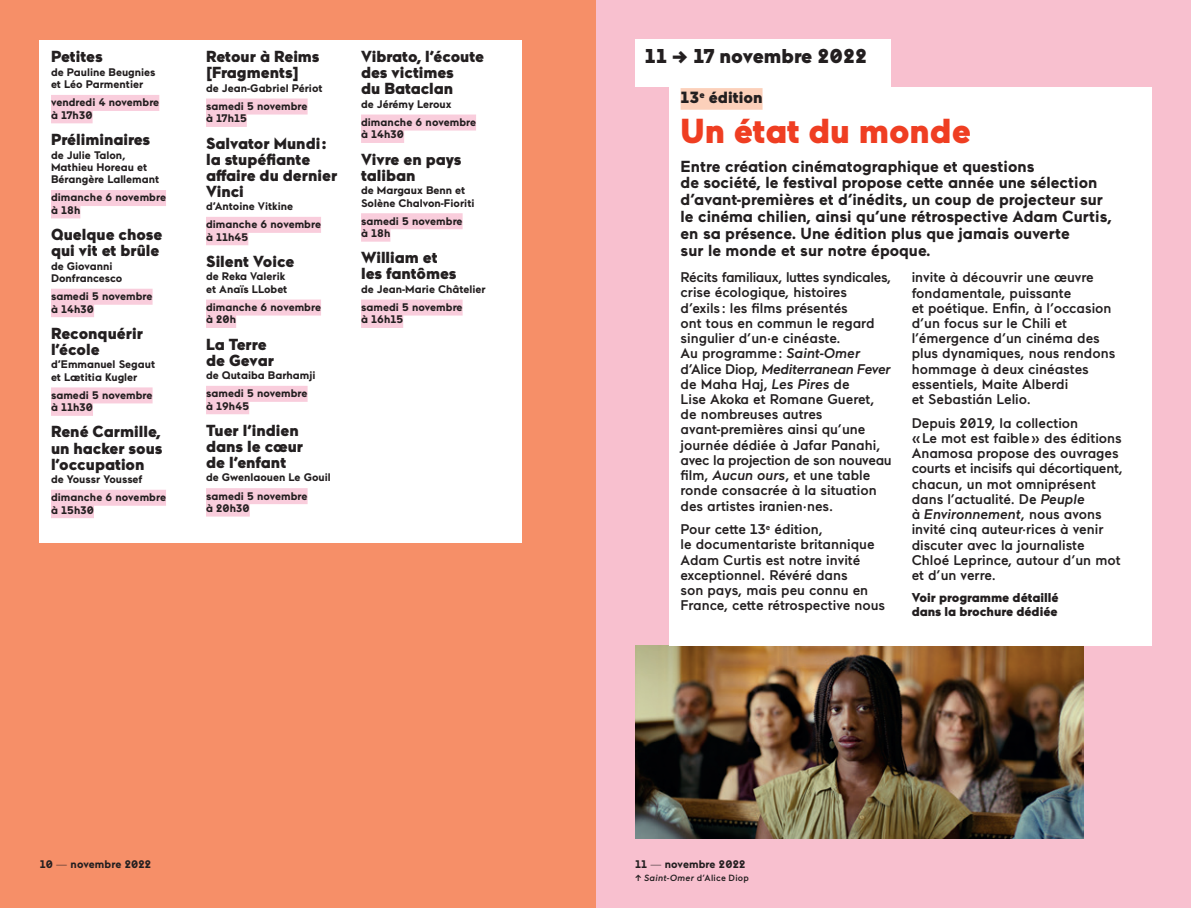
<style>
.page{position:relative;width:1191px;height:908px;background:#fff}
.page>*{position:absolute;margin:0;border:0;box-sizing:border-box;transform-origin:0 0}
.t1{font:900 34.6px "Maax";color:#ef3e22}
.t2{font:900 20px "Maax";color:#231f20}
.t3{font:900 16.2px "Maax";color:#231f20}
.t4{font:900 16px/16px "Maax";color:#231f20}
.t5{font:700 16px/16.8px "Maax";color:#231f20}
.t6{font:500 14px/15.2px "Maax";color:#231f20}
.t7{font:900 12.8px/13.8px "Maax";color:#231f20}
.t8{font:700 11px/12.4px "Maax";color:#231f20}
.t9{font:500 9px "Maax";letter-spacing:.03em;color:#231f20}
.s1{font-style:italic}
.s2{font-weight:300}
</style>
<div class="page">
<div style="left:595px;top:0;width:596px;height:907px;background:#f8c0cf"></div>
<div style="left:0;top:0;width:595px;height:907px;background:#f68f68"></div>
<div style="left:40px;top:40px;width:482px;height:502px;background:#fff"></div>
<div style="left:51px;top:95px;width:108px;height:16px;background:#f9cddc"></div>
<div style="left:51px;top:107px;width:42px;height:16px;background:#f9cddc"></div>
<div style="left:51px;top:190px;width:115px;height:16px;background:#f9cddc"></div>
<div style="left:51px;top:202px;width:29px;height:16px;background:#f9cddc"></div>
<div style="left:51px;top:288px;width:102px;height:16px;background:#f9cddc"></div>
<div style="left:51px;top:301px;width:43px;height:16px;background:#f9cddc"></div>
<div style="left:51px;top:387px;width:102px;height:16px;background:#f9cddc"></div>
<div style="left:51px;top:399px;width:42px;height:16px;background:#f9cddc"></div>
<div style="left:51px;top:489px;width:115px;height:16px;background:#f9cddc"></div>
<div style="left:51px;top:502px;width:43px;height:16px;background:#f9cddc"></div>
<div style="left:206px;top:98px;width:102px;height:16px;background:#f9cddc"></div>
<div style="left:206px;top:111px;width:41px;height:16px;background:#f9cddc"></div>
<div style="left:206px;top:217px;width:115px;height:16px;background:#f9cddc"></div>
<div style="left:206px;top:229px;width:42px;height:16px;background:#f9cddc"></div>
<div style="left:206px;top:299px;width:115px;height:16px;background:#f9cddc"></div>
<div style="left:206px;top:312px;width:30px;height:16px;background:#f9cddc"></div>
<div style="left:206px;top:385px;width:102px;height:16px;background:#f9cddc"></div>
<div style="left:206px;top:398px;width:43px;height:16px;background:#f9cddc"></div>
<div style="left:206px;top:488px;width:102px;height:16px;background:#f9cddc"></div>
<div style="left:206px;top:500px;width:44px;height:16px;background:#f9cddc"></div>
<div style="left:361px;top:114px;width:115px;height:16px;background:#f9cddc"></div>
<div style="left:361px;top:127px;width:43px;height:16px;background:#f9cddc"></div>
<div style="left:361px;top:213px;width:101px;height:16px;background:#f9cddc"></div>
<div style="left:361px;top:225px;width:29px;height:16px;background:#f9cddc"></div>
<div style="left:361px;top:299px;width:101px;height:16px;background:#f9cddc"></div>
<div style="left:361px;top:312px;width:42px;height:16px;background:#f9cddc"></div>
<img style="left:635px;top:645px;width:448px;height:192px">
<div style="left:669px;top:87px;width:482px;height:558px;background:#fff"></div>
<div style="left:680px;top:88px;width:82px;height:22px;background:#fcd0ba"></div>
<div style="left:635px;top:40px;width:255px;height:47px;background:#fff"></div>
<p class="t4" style="left:51px;top:48px;width:53px">Petites</p>
<p class="t8" style="left:51px;top:65px;width:106px">de Pauline Beugnies et Léo Parmentier</p>
<p class="t8" style="left:51px;top:96px;width:110px">vendredi 4 novembre à 17h30</p>
<p class="t4" style="left:51px;top:131px;width:101px">Préliminaires</p>
<p class="t8" style="left:51px;top:148px;width:110px">de Julie Talon,<br>Mathieu Horeau et<br>Bérangère Lallemant</p>
<p class="t8" style="left:51px;top:191px;width:116px">dimanche 6 novembre à 18h</p>
<p class="t4" style="left:51px;top:226px;width:113px">Quelque chose qui vit et brûle</p>
<p class="t8" style="left:51px;top:259px;width:73px">de Giovanni<br>Donfrancesco</p>
<p class="t8" style="left:51px;top:289px;width:103px">samedi 5 novembre à 14h30</p>
<p class="t4" style="left:51px;top:324px;width:93px">Reconquérir l’école</p>
<p class="t8" style="left:51px;top:357px;width:106px">d’Emmanuel Segaut et Lætitia Kugler</p>
<p class="t8" style="left:51px;top:388px;width:103px">samedi 5 novembre à 11h30</p>
<p class="t4" style="left:51px;top:423px;width:113px">René Carmille, un hacker sous l’occupation</p>
<p class="t8" style="left:51px;top:469px;width:116px;line-height:18px">de Youssr Youssef dimanche 6 novembre</p>
<p class="t8" style="left:51px;top:503px;width:44px">à 15h30</p>
<p class="t4" style="left:206px;top:48px;width:115px">Retour à Reims [Fragments]</p>
<p class="t8" style="left:206px;top:78px;width:118px;line-height:18px">de Jean-Gabriel Périot samedi 5 novembre</p>
<p class="t8" style="left:206px;top:112px;width:42px">à 17h15</p>
<p class="t4" style="left:206px;top:134px;width:133px">Salvator Mundi : la stupéfiante affaire du dernier<br>Vinci</p>
<p class="t8" style="left:206px;top:197px;width:116px;line-height:18px">d’Antoine Vitkine dimanche 6 novembre</p>
<p class="t8" style="left:206px;top:230px;width:44px">à 11h45</p>
<p class="t4" style="left:206px;top:252px;width:90px">Silent Voice</p>
<p class="t8" style="left:206px;top:270px;width:83px">de Reka Valerik et Anaïs LLobet</p>
<p class="t8" style="left:206px;top:300px;width:116px">dimanche 6 novembre à 20h</p>
<p class="t4" style="left:206px;top:335px;width:69px">La Terre de Gevar</p>
<p class="t8" style="left:206px;top:365px;width:111px;line-height:18px">de Qutaiba Barhamji samedi 5 novembre</p>
<p class="t8" style="left:206px;top:399px;width:45px">à 19h45</p>
<p class="t4" style="left:206px;top:421px;width:99px">Tuer l’indien dans le cœur de l’enfant</p>
<p class="t8" style="left:206px;top:468px;width:126px;line-height:18px">de Gwenlaouen Le Gouil samedi 5 novembre</p>
<p class="t8" style="left:206px;top:501px;width:45px">à 20h30</p>
<p class="t4" style="left:361px;top:48px;width:125px">Vibrato, l’écoute des victimes<br>du Bataclan</p>
<p class="t8" style="left:361px;top:94px;width:116px;line-height:18px">de Jérémy Leroux dimanche 6 novembre</p>
<p class="t8" style="left:361px;top:128px;width:45px">à 14h30</p>
<p class="t4" style="left:361px;top:150px;width:102px">Vivre en pays taliban</p>
<p class="t8" style="left:361px;top:183px;width:115px">de Margaux Benn et<br>Solène Chalvon-Fioriti</p>
<p class="t8" style="left:361px;top:214px;width:103px">samedi 5 novembre à 18h</p>
<p class="t4" style="left:361px;top:249px;width:97px">William et les fantômes</p>
<p class="t8" style="left:361px;top:279px;width:126px;line-height:18px">de Jean-Marie Châtelier samedi 5 novembre</p>
<p class="t8" style="left:361px;top:313px;width:44px">à 16h15</p>
<h2 class="t2" style="left:645px;top:43px;width:224px">11 → 17 novembre 2022</h2>
<p class="t3" style="left:680px;top:87px;width:83px">13<sup>e</sup> édition</p>
<h1 class="t1" style="left:680px;top:108px;width:292px">Un état du monde</h1>
<p class="t5" style="left:680px;top:157px;width:433px">Entre création cinématographique et questions<br>de société, le festival propose cette année une sélection d’avant‑premières et d’inédits, un coup de projecteur sur le cinéma chilien, ainsi qu’une rétrospective Adam Curtis, en sa présence. Une édition plus que jamais ouverte<br>sur le monde et sur notre époque.</p>
<p class="t6" style="left:680px;top:269px;width:213px">Récits familiaux, luttes syndicales, crise écologique, histoires d’exils: les films présentés<br>ont tous en commun le regard singulier d’un·e cinéaste.<br>Au programme: <span class="s1">Saint-Omer </span>d’Alice Diop, <span class="s1">Mediterranean Fever </span>de Maha Haj, <span class="s1">Les Pires</span> de<br>Lise Akoka et Romane Gueret, de nombreuses autres avant-premières ainsi qu’une journée dédiée à Jafar Panahi, avec la projection de son nouveau film, <span class="s1">Aucun ours</span>, et une table ronde consacrée à la situation des artistes iranien·nes.</p>
<p class="t6" style="left:680px;top:521px;width:206px">Pour cette 13<sup>e</sup> édition,<br>le documentariste britannique<br>Adam Curtis est notre invité exceptionnel. Révéré dans<br>son pays, mais peu connu en<br>France, cette rétrospective nous</p>
<p class="t6" style="left:911px;top:269px;width:205px">invite à découvrir une œuvre fondamentale, puissante<br>et poétique. Enfin, à l’occasion d’un focus sur le Chili et l’émergence d’un cinéma des plus dynamiques, nous rendons hommage à deux cinéastes essentiels, Maite Alberdi<br>et Sebastián Lelio.</p>
<p class="t6" style="left:911px;top:414px;width:213px">Depuis 2019, la collection<br>«Le mot est faible» des éditions<br>Anamosa propose des ouvrages courts et incisifs qui décortiquent, chacun, un mot omniprésent dans l’actualité. De <span class="s1">Peuple<br></span>à <span class="s1">Environnement</span>, nous avons invité cinq auteur·rices à venir discuter avec la journaliste<br>Chloé Leprince, autour d’un mot et d’un verre.</p>
<p class="t7" style="left:911px;top:590px;width:148px">Voir programme détaillé dans la brochure dédiée</p>
<p class="t8" style="left:40px;top:857px;width:113px">10 <span class="s2">—</span> novembre 2022</p>
<p class="t8" style="left:635px;top:857px;width:112px">11 <span class="s2">—</span> novembre 2022</p>
<p class="t9" style="left:635px;top:871px;width:115px">↑ <span class="s1">Saint-Omer</span> d’Alice Diop</p>
</div>
